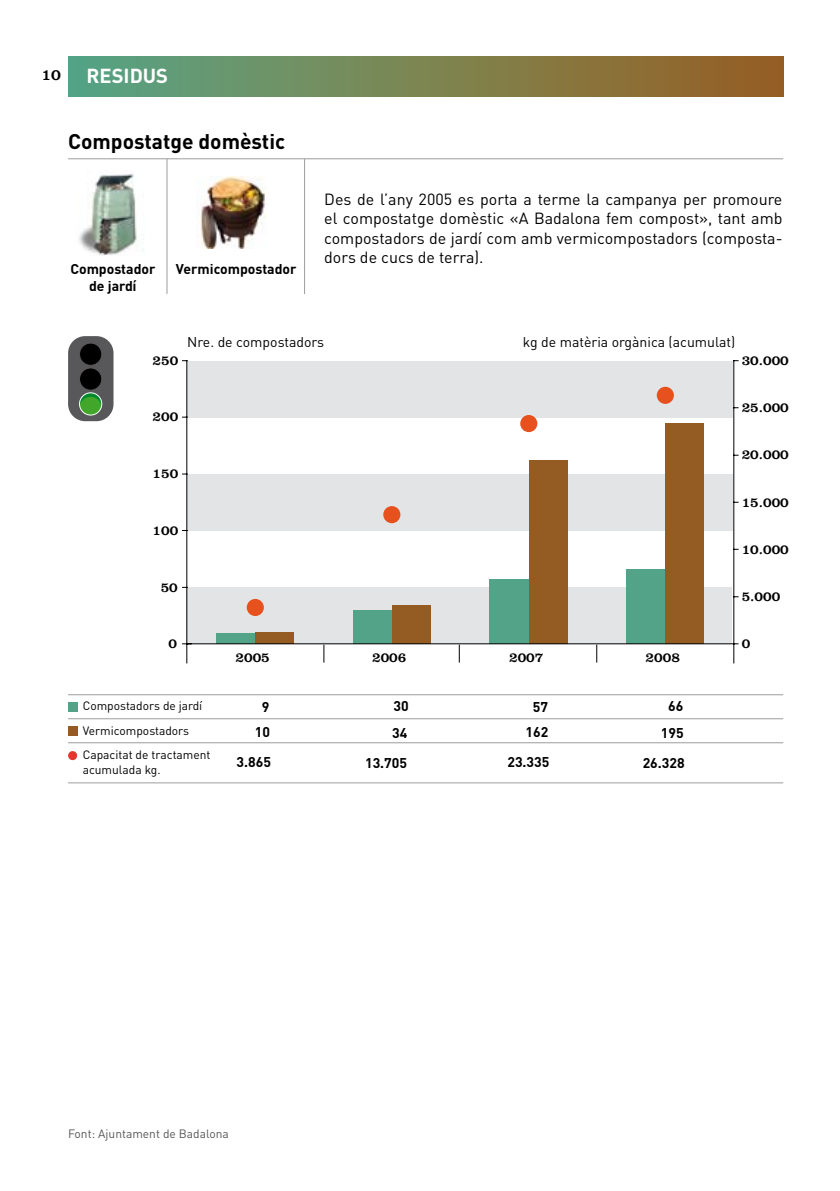
<style>
.page{position:relative;width:840px;height:1191px;background:#fff}
.page>*{position:absolute;margin:0;border:0;box-sizing:border-box;transform-origin:0 0}
.t1{font:700 21px "DIN";color:#000}
.t2{font:700 20px "DIN";color:#fff}
.t3{font:16px/19.2px "DIN";color:#000;text-align:justify}
.t4{font:16px "Clarendon";color:#000}
.t5{font:700 14px/25.4px "DIN";color:#000;text-align:center}
.t6{font:14px "Clarendon";color:#000}
.t7{font:14px "DIN";color:#000}
.t8{font:12px/24.8px "DIN";color:#000}
.t9{font:12px "DIN";color:#58585a}
</style>
<div class="page">
<hr style="left:68px;top:158px;width:714px;height:1px;background:#9c9d9f">
<div style="left:68px;top:57px;width:714px;height:39px;background:linear-gradient(to right,#59a684,#9a6021)"></div>
<div style="left:186px;top:587px;width:545px;height:57px;background:#e3e4e5"></div>
<div style="left:187px;top:474px;width:544px;height:57px;background:#e3e4e5"></div>
<div style="left:187px;top:361px;width:544px;height:56px;background:#e3e4e5"></div>
<div style="left:216px;top:633px;width:39px;height:11px;background:#52a387"></div>
<div style="left:352px;top:610px;width:39px;height:34px;background:#52a387"></div>
<div style="left:489px;top:579px;width:39px;height:65px;background:#52a387"></div>
<div style="left:626px;top:569px;width:39px;height:75px;background:#52a387"></div>
<div style="left:255px;top:632px;width:39px;height:12px;background:#945c23"></div>
<div style="left:391px;top:605px;width:39px;height:39px;background:#945c23"></div>
<div style="left:528px;top:460px;width:39px;height:184px;background:#945c23"></div>
<div style="left:665px;top:423px;width:39px;height:221px;background:#945c23"></div>
<hr style="left:186px;top:361px;width:1px;height:283px;background:#000">
<hr style="left:187px;top:643px;width:546px;height:1px;background:#000">
<svg style="left:182px;top:643px;width:9px;height:20px"></svg>
<hr style="left:733px;top:361px;width:1px;height:283px;background:#000">
<svg style="left:733px;top:643px;width:4px;height:20px"></svg>
<div style="left:246px;top:599px;width:18px;height:17px;background:#e7511e;border-radius:50%"></div>
<div style="left:383px;top:506px;width:17px;height:17px;background:#e7511e;border-radius:50%"></div>
<div style="left:520px;top:415px;width:17px;height:17px;background:#e7511e;border-radius:50%"></div>
<div style="left:656px;top:387px;width:17px;height:17px;background:#e7511e;border-radius:50%"></div>
<svg style="left:458px;top:645px;width:1px;height:17px"></svg>
<svg style="left:323px;top:645px;width:1px;height:17px"></svg>
<svg style="left:596px;top:645px;width:1px;height:17px"></svg>
<img style="left:199px;top:177px;width:67px;height:72px">
<img style="left:79px;top:173px;width:65px;height:83px">
<hr style="left:304px;top:159px;width:1px;height:135px;background:#9c9d9f">
<hr style="left:166px;top:159px;width:1px;height:135px;background:#9c9d9f">
<div style="left:68px;top:702px;width:10px;height:9px;background:#52a387"></div>
<hr style="left:68px;top:694px;width:714px;height:1px;background:#9c9d9f">
<hr style="left:68px;top:718px;width:714px;height:1px;background:#9c9d9f">
<hr style="left:68px;top:742px;width:714px;height:1px;background:#9c9d9f">
<div style="left:68px;top:751px;width:9px;height:9px;background:#e5352d;border-radius:50%"></div>
<div style="left:68px;top:726px;width:10px;height:10px;background:#945c23"></div>
<hr style="left:68px;top:782px;width:714px;height:1px;background:#9c9d9f">
<div style="left:68px;top:336px;width:45px;height:85px;background:#58585a;border-radius:17px"></div>
<div style="left:79px;top:343px;width:23px;height:22px;background:#000;border-radius:50%"></div>
<div style="left:79px;top:342px;width:23px;height:24px;border:1px solid #58585a;border-radius:50%"></div>
<div style="left:79px;top:368px;width:23px;height:22px;background:#000;border-radius:50%"></div>
<div style="left:79px;top:367px;width:23px;height:24px;border:1px solid #58585a;border-radius:50%"></div>
<svg style="left:79px;top:393px;width:23px;height:22px"></svg>
<svg style="left:79px;top:397px;width:23px;height:18px"></svg>
<div style="left:79px;top:392px;width:23px;height:23px;border:1px solid #fff;border-radius:50%"></div>
<p class="t4" style="left:41px;top:65px;width:21px">10</p>
<p class="t2" style="left:86px;top:63px;width:83px">RESIDUS</p>
<h1 class="t1" style="left:68px;top:127px;width:218px">Compostatge domèstic</h1>
<p class="t5" style="left:70px;top:260px;width:87px;line-height:16.8px">Compostador de jardí</p>
<p class="t5" style="left:176px;top:256px;width:122px">Vermicompostador</p>
<p class="t3" style="left:324px;top:189px;width:459px">Des de l’any 2005 es porta a terme la campanya per promoure el compostatge domèstic «A Badalona fem compost», tant amb compostadors de jardí com amb vermicompostadors (composta&shy;dors de cucs de terra).</p>
<p class="t6" style="left:152px;top:352px;width:27px">250</p>
<p class="t7" style="left:187px;top:333px;width:138px">Nre. de compostadors</p>
<p class="t7" style="left:522px;top:333px;width:214px">kg de matèria orgànica (acumulat)</p>
<p class="t6" style="left:741px;top:352px;width:49px">30.000</p>
<p class="t6" style="left:152px;top:408px;width:27px">200</p>
<p class="t6" style="left:152px;top:465px;width:27px">150</p>
<p class="t6" style="left:152px;top:522px;width:27px">100</p>
<p class="t6" style="left:161px;top:579px;width:19px">50</p>
<p class="t6" style="left:741px;top:399px;width:49px">25.000</p>
<p class="t6" style="left:741px;top:446px;width:49px">20.000</p>
<p class="t6" style="left:741px;top:493px;width:49px">15.000</p>
<p class="t6" style="left:741px;top:541px;width:49px">10.000</p>
<p class="t6" style="left:741px;top:588px;width:40px">5.000</p>
<p class="t6" style="left:168px;top:635px;width:10px">0</p>
<p class="t6" style="left:235px;top:649px;width:36px">2005</p>
<p class="t6" style="left:372px;top:649px;width:36px">2006</p>
<p class="t6" style="left:509px;top:649px;width:36px">2007</p>
<p class="t6" style="left:645px;top:649px;width:36px">2008</p>
<p class="t6" style="left:741px;top:635px;width:10px">0</p>
<p class="t8" style="left:83px;top:692px;width:129px">Compostadors de jardí<br>Vermicompostadors<br>Capacitat de tractament</p>
<p class="t8" style="left:83px;top:756px;width:79px">acumulada kg.</p>
<p class="t5" style="left:255px;top:693px;width:17px">9<br>10</p>
<p class="t5" style="left:392px;top:692px;width:18px;line-height:26.4px;text-align:left">30<br>34</p>
<p class="t5" style="left:525px;top:693px;width:24px">57<br>162</p>
<p class="t5" style="left:660px;top:692px;width:24px;line-height:26.4px">66<br>195</p>
<p class="t5" style="left:236px;top:749px;width:36px">3.865</p>
<p class="t5" style="left:365px;top:749px;width:43px">13.705</p>
<p class="t5" style="left:507px;top:749px;width:43px">23.335</p>
<p class="t5" style="left:642px;top:749px;width:43px">26.328</p>
<p class="t9" style="left:68px;top:1126px;width:162px">Font: Ajuntament de Badalona</p>
</div>
